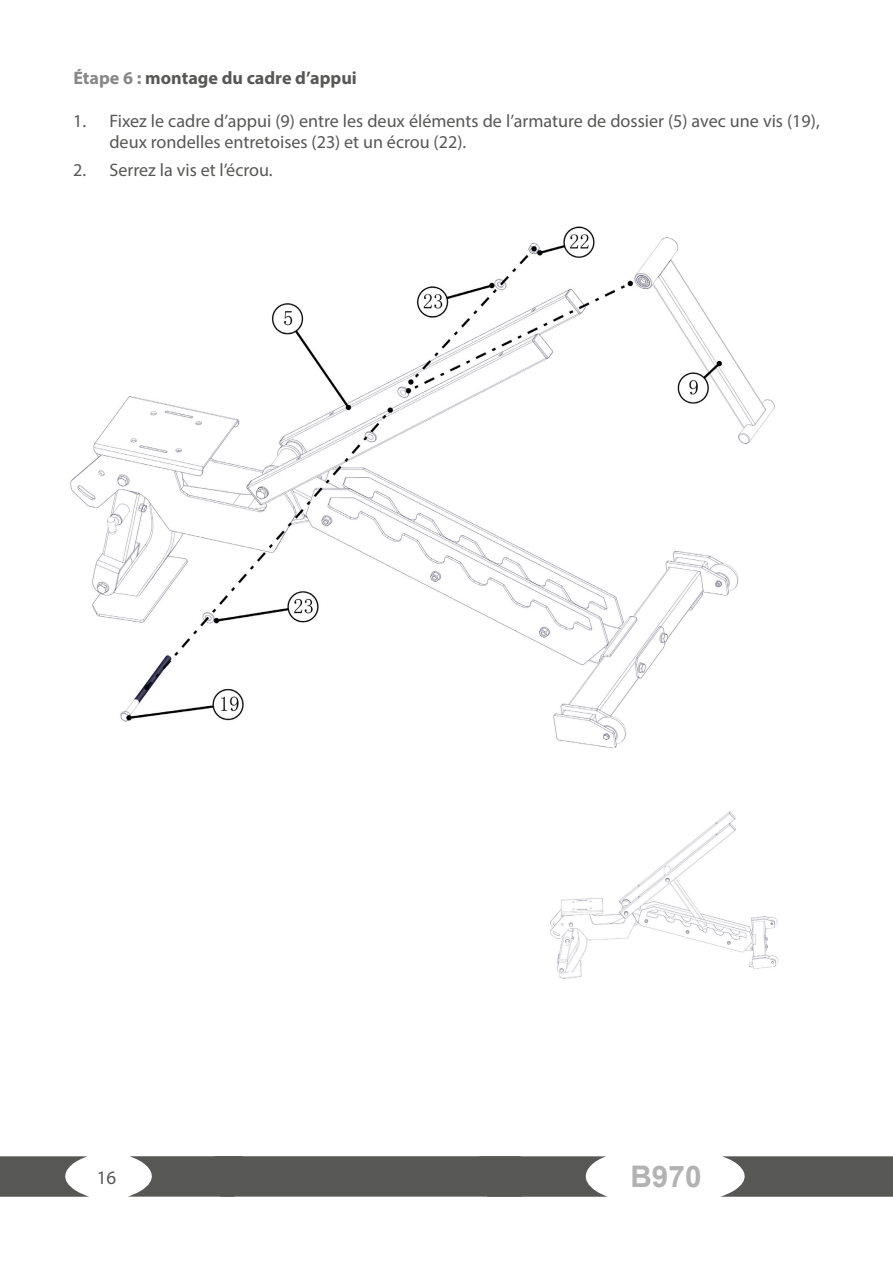
<style>
.page{position:relative;width:893px;height:1263px;background:#fff}
.page>*{position:absolute;margin:0;border:0;box-sizing:border-box;transform-origin:0 0}
.t1{font:700 29.7px "Arial";color:#b2b2b2}
.t2{font:19.05px "Myriad Pro";color:#575756}
.t3{font:18.15px/21.8px "Myriad Pro";color:#575756}
.t4{font:700 18.15px "Myriad Pro";color:#575756}
.s1{color:#878787}
</style>
<div class="page">
<img style="left:70px;top:226px;width:705px;height:522px">
<img style="left:550px;top:811px;width:228px;height:168px">
<svg style="left:0;top:1156px;width:89px;height:41px"></svg>
<svg style="left:720px;top:1156px;width:173px;height:41px;background:#6a6a69"></svg>
<svg style="left:128px;top:1156px;width:480px;height:41px;background:#646463"></svg>
<p class="t4" style="left:73px;top:66px;width:285px"><span class="s1">Étape 6 :</span> montage du cadre d’appui</p>
<p class="t3" style="left:109px;top:109px;width:712px;text-indent:-36px">1. Fixez le cadre d’appui (9) entre les deux éléments de l’armature de dossier (5) avec une vis (19), deux rondelles entretoises (23) et un écrou (22).</p>
<p class="t3" style="left:73px;top:159px;width:201px">2. Serrez la vis et l’écrou.</p>
<p class="t2" style="left:97px;top:1166px;width:21px">16</p>
<h1 class="t1" style="left:630px;top:1155px;width:73px">B970</h1>
</div>
